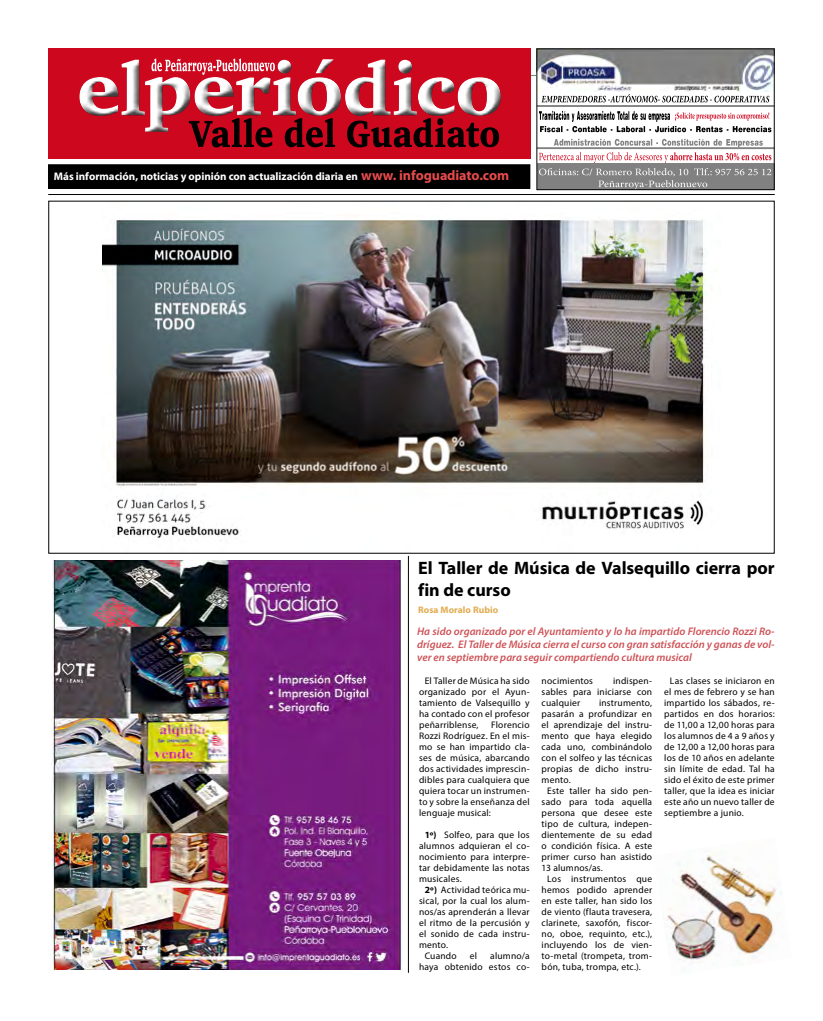
<style>
.page{position:relative;width:823px;height:1021px;background:#fff}
.page>*{position:absolute;margin:0;border:0;box-sizing:border-box;transform-origin:0 0}
.t1{font:900 75px "Charter IT Cby BT";letter-spacing:-.02em;color:#fff}
.t2{font:700 18px/21.6px "Myriad Pro";letter-spacing:-.005em;color:#000}
.t3{font:italic 600 11px/13.2px "Myriad Pro";color:#ce5257;text-align:justify}
.t4{font:700 11px "Myriad Pro";letter-spacing:-.005em;color:#fff}
.t5{font:9.5px/11px "Myriad Pro";letter-spacing:.025em;color:#000;text-align:justify}
.t6{font:700 9.5px "Myriad Pro";letter-spacing:.005em;color:#e1ac50}
.s1{font-size:14px;color:#e74b4c}
.s2{font-weight:700}
</style>
<div class="page">
<hr style="left:84px;top:75px;width:689px;height:1px;background:#5f9472">
<img style="left:538px;top:50px;width:234px;height:41px">
<svg style="left:541px;top:94px;width:227px;height:8px"></svg>
<hr style="left:536px;top:105px;width:237px;height:2px;background:#818181">
<hr style="left:536px;top:147px;width:237px;height:2px;background:#818181">
<svg style="left:539px;top:111px;width:232px;height:21px"></svg>
<svg style="left:538px;top:139px;width:233px;height:49px"></svg>
<div style="left:536px;top:48px;width:238px;height:142px;border:1px solid #000"></div>
<div style="left:48px;top:165px;width:481px;height:23px;background:#000"></div>
<div style="left:48px;top:164px;width:482px;height:25px;border:1px solid #000"></div>
<hr style="left:48px;top:194px;width:726px;height:1px;background:#000">
<div style="left:48px;top:48px;width:482px;height:111px;background:#cd071e"></div>
<div style="left:76px;top:54px;width:432px;height:80px;background:#000;opacity:.75"></div>
<svg style="left:189px;top:118px;width:310px;height:29px"></svg>
<svg style="left:151px;top:59px;width:124px;height:16px"></svg>
<img style="left:102px;top:219px;width:605px;height:322px">
<hr style="left:408px;top:556px;width:1px;height:416px;background:#000">
<img style="left:51px;top:560px;width:352px;height:409px">
<img style="left:663px;top:853px;width:120px;height:109px">
<h1 class="t1" style="left:76px;top:43px;width:428px">elperiódico</h1>
<p class="t4" style="left:54px;top:169px;width:456px">Más información, noticias y opinión con actualización diaria en <span class="s1">www. infoguadiato.com</span></p>
<h2 class="t2" style="left:418px;top:556px;width:358px">El Taller de Música de Valsequillo cierra por fin de curso</h2>
<p class="t3" style="left:417px;top:624px;width:359px">Ha sido organizado por el Ayuntamiento y lo ha impartido Florencio Rozzi Ro&shy;dríguez. El Taller de Música cierra el curso con gran satisfacción y ganas de vol&shy;ver en septiembre para seguir compartiendo cultura musical</p>
<p class="t6" style="left:418px;top:603px;width:82px">Rosa Moralo Rubio</p>
<p class="t5" style="left:419px;top:675px;width:112px;text-indent:6px">El Taller de Música ha sido organizado por el Ayun&shy;tamiento de Valsequillo y ha contado con el profesor peñarriblense,</p>
<p class="t5" style="left:419px;top:719px;width:112px;text-indent:72px">Florencio Rozzi Rodríguez. En el mis&shy;mo se han impartido cla&shy;ses de música, abarcando dos actividades imprescin&shy;dibles para cualquiera que quiera tocar un instrumen&shy;to y sobre la enseñanza del lenguaje musical:</p>
<p class="t5" style="left:424px;top:829px;width:106px"><span class="s2">1º)</span> Solfeo, para que los</p>
<p class="t5" style="left:419px;top:840px;width:112px">alumnos adquieran el co-</p>
<p class="t5" style="left:419px;top:851px;width:112px">nocimiento para interpre-</p>
<p class="t5" style="left:419px;top:862px;width:112px">tar debidamente las notas</p>
<p class="t5" style="left:419px;top:873px;width:44px">musicales.</p>
<p class="t5" style="left:424px;top:884px;width:106px"><span class="s2">2º)</span> Actividad teórica mu-</p>
<p class="t5" style="left:419px;top:895px;width:112px">sical, por la cual los alum-</p>
<p class="t5" style="left:419px;top:906px;width:112px">nos/as aprenderán a llevar</p>
<p class="t5" style="left:419px;top:917px;width:112px">el ritmo de la percusión y</p>
<p class="t5" style="left:419px;top:928px;width:112px">el sonido de cada instru-</p>
<p class="t5" style="left:419px;top:939px;width:31px">mento.</p>
<p class="t5" style="left:424px;top:950px;width:34px">Cuando</p>
<p class="t5" style="left:469px;top:950px;width:9px">el</p>
<p class="t5" style="left:419px;top:950px;width:112px;text-align:right">alumno/a<br>haya obtenido estos co-</p>
<p class="t5" style="left:541px;top:675px;width:112px;text-indent:71px">indispen&shy;sables para iniciarse con cualquier</p>
<p class="t5" style="left:541px;top:675px;width:53px">nocimientos</p>
<p class="t5" style="left:598px;top:697px;width:55px">instrumento,</p>
<p class="t5" style="left:541px;top:708px;width:112px">pasarán a profundizar en</p>
<p class="t5" style="left:541px;top:719px;width:112px">el aprendizaje del instru-</p>
<p class="t5" style="left:541px;top:730px;width:112px">mento que haya elegido</p>
<p class="t5" style="left:541px;top:741px;width:112px">cada uno, combinándolo</p>
<p class="t5" style="left:541px;top:752px;width:112px">con el solfeo y las técnicas</p>
<p class="t5" style="left:541px;top:763px;width:112px">propias de dicho instru-</p>
<p class="t5" style="left:541px;top:774px;width:31px">mento.</p>
<p class="t5" style="left:547px;top:785px;width:106px">Este taller ha sido pen-</p>
<p class="t5" style="left:541px;top:796px;width:112px">sado para toda aquella</p>
<p class="t5" style="left:541px;top:807px;width:112px">persona que desee este</p>
<p class="t5" style="left:541px;top:818px;width:112px">tipo de cultura, indepen-</p>
<p class="t5" style="left:541px;top:829px;width:112px">dientemente de su edad</p>
<p class="t5" style="left:541px;top:840px;width:112px">o condición física. A este</p>
<p class="t5" style="left:541px;top:851px;width:112px">primer curso han asistido</p>
<p class="t5" style="left:541px;top:862px;width:63px">13 alumnos/as.</p>
<p class="t5" style="left:547px;top:873px;width:106px">Los instrumentos que</p>
<p class="t5" style="left:541px;top:884px;width:112px">hemos podido aprender</p>
<p class="t5" style="left:541px;top:895px;width:112px">en este taller, han sido los</p>
<p class="t5" style="left:541px;top:906px;width:112px">de viento (flauta travesera,</p>
<p class="t5" style="left:541px;top:917px;width:112px">clarinete, saxofón, fiscor-</p>
<p class="t5" style="left:541px;top:928px;width:112px">no, oboe, requinto, etc.),</p>
<p class="t5" style="left:541px;top:939px;width:112px">incluyendo los de vien-</p>
<p class="t5" style="left:541px;top:950px;width:112px">to-metal (trompeta, trom-</p>
<p class="t5" style="left:541px;top:961px;width:101px">bón, tuba, trompa, etc.).</p>
<p class="t5" style="left:663px;top:675px;width:112px;text-indent:6px">Las clases se iniciaron en el mes de febrero y se han impartido los sábados, re&shy;partidos en dos horarios: de 11,00 a 12,00 horas para los alumnos de 4 a 9 años y de 12,00 a 12,00 horas para los de 10 años en adelante sin límite de edad. Tal ha sido el éxito de este primer taller, que la idea es iniciar este año un nuevo taller de septiembre a junio.</p>
</div>
